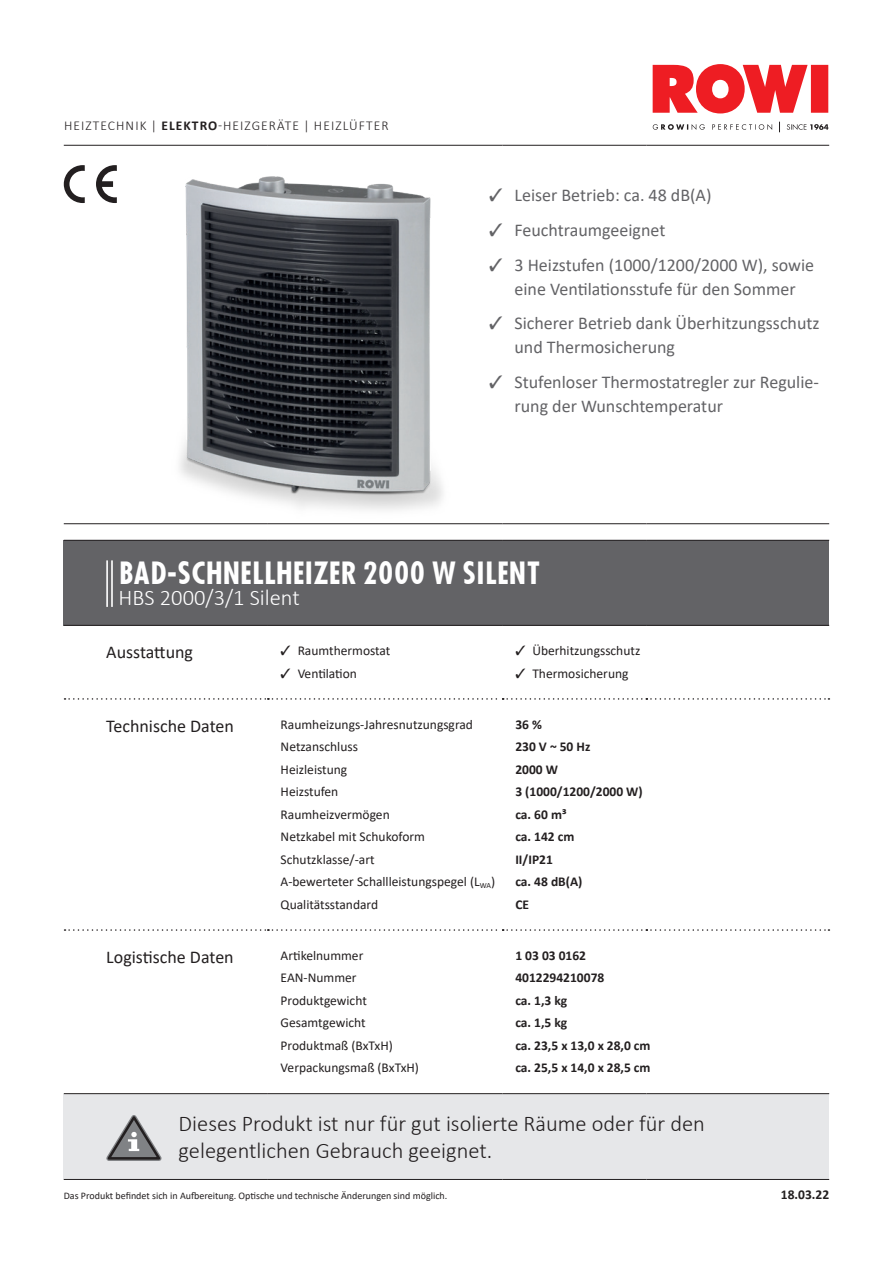
<style>
.page{position:relative;width:893px;height:1263px;background:#fff}
.page>*{position:absolute;margin:0;border:0;box-sizing:border-box;transform-origin:0 0}
.t1{font:700 30px "Futura Cond";color:#fff}
.t2{font:300 22.5px/27px "Calibri";color:#231f20}
.t3{font:300 22.5px "Calibri";color:#fff}
.t4{font:18px/34.7px "Calibri";color:#636366}
.t5{font:18px "Calibri";color:#231f20}
.t6{font:13.5px/22.5px "Calibri";color:#231f20}
.t7{font:700 13.5px/22.5px "Calibri";color:#231f20}
.t8{font:300 13.5px "Calibri";letter-spacing:.08em;color:#231f20}
.t9{font:10.05px "Calibri";color:#231f20}
.s1{font-weight:700}
</style>
<div class="page">
<div style="left:64px;top:540px;width:765px;height:85px;background:#636366"></div>
<div style="left:64px;top:1094px;width:765px;height:85px;background:#e6e7e9"></div>
<hr style="left:64px;top:145px;width:204px;height:1px;background:#231f20">
<hr style="left:268px;top:145px;width:235px;height:1px;background:#231f20">
<hr style="left:503px;top:145px;width:143px;height:1px;background:#231f20">
<hr style="left:646px;top:145px;width:183px;height:1px;background:#231f20">
<hr style="left:64px;top:523px;width:204px;height:1px;background:#231f20">
<hr style="left:268px;top:523px;width:235px;height:1px;background:#231f20">
<hr style="left:503px;top:523px;width:143px;height:1px;background:#231f20">
<hr style="left:646px;top:523px;width:183px;height:1px;background:#231f20">
<hr style="left:64px;top:540px;width:204px;height:1px;background:#231f20">
<hr style="left:268px;top:540px;width:235px;height:1px;background:#231f20">
<hr style="left:503px;top:540px;width:143px;height:1px;background:#231f20">
<hr style="left:646px;top:540px;width:183px;height:1px;background:#231f20">
<hr style="left:64px;top:1093px;width:204px;height:1px;background:#231f20">
<hr style="left:268px;top:1093px;width:235px;height:1px;background:#231f20">
<hr style="left:503px;top:1093px;width:143px;height:1px;background:#231f20">
<hr style="left:646px;top:1093px;width:183px;height:1px;background:#231f20">
<hr style="left:64px;top:1179px;width:204px;height:1px;background:#231f20">
<hr style="left:268px;top:1179px;width:235px;height:1px;background:#231f20">
<hr style="left:503px;top:1179px;width:143px;height:1px;background:#231f20">
<hr style="left:646px;top:1179px;width:183px;height:1px;background:#231f20">
<hr style="left:64px;top:625px;width:204px;height:1px;background:#231f20">
<hr style="left:268px;top:625px;width:235px;height:1px;background:#231f20">
<hr style="left:503px;top:625px;width:143px;height:1px;background:#231f20">
<hr style="left:646px;top:625px;width:183px;height:1px;background:#231f20">
<svg style="left:65px;top:698px;width:764px;height:2px"></svg>
<svg style="left:65px;top:929px;width:764px;height:2px"></svg>
<hr style="left:111px;top:560px;width:2px;height:47px;background:#fff">
<hr style="left:106px;top:560px;width:2px;height:47px;background:#fff">
<svg style="left:106px;top:1115px;width:56px;height:46px"></svg>
<img style="left:146px;top:144px;width:329px;height:397px">
<svg style="left:787px;top:124px;width:41px;height:6px"></svg>
<svg style="left:653px;top:124px;width:119px;height:6px"></svg>
<svg style="left:653px;top:64px;width:175px;height:49px"></svg>
<svg style="left:96px;top:165px;width:21px;height:38px"></svg>
<svg style="left:64px;top:165px;width:21px;height:38px"></svg>
<p class="t8" style="left:64px;top:118px;width:326px">HEIZTECHNIK | <span class="s1">ELEKTRO</span>-HEIZGERÄTE | HEIZLÜFTER</p>
<h3 class="t4" style="left:514px;top:178px;width:301px">Leiser Betrieb: ca. 48 dB(A)<br>Feuchtraumgeeignet<br>3 Heizstufen (1000/1200/2000 W), sowie</h3>
<h3 class="t4" style="left:514px;top:271px;width:307px">eine Ventilationsstufe für den Sommer<br>Sicherer Betrieb dank Überhitzungsschutz</h3>
<h3 class="t4" style="left:514px;top:329px;width:306px">und Thermosicherung<br>Stufenloser Thermostatregler zur Regulie-</h3>
<h3 class="t4" style="left:514px;top:388px;width:210px">rung der Wunschtemperatur</h3>
<h1 class="t1" style="left:119px;top:553px;width:423px">BAD-SCHNELLHEIZER 2000 W SILENT</h1>
<h2 class="t3" style="left:119px;top:584px;width:183px">HBS 2000/3/1 Silent</h2>
<h3 class="t5" style="left:106px;top:639px;width:88px">Ausstattung</h3>
<p class="t6" style="left:298px;top:639px;width:94px">Raumthermostat<br>Ventilation</p>
<p class="t6" style="left:532px;top:639px;width:109px">Überhitzungsschutz<br>Thermosicherung</p>
<h3 class="t5" style="left:106px;top:713px;width:129px">Technische Daten</h3>
<p class="t6" style="left:281px;top:713px;width:216px">Raumheizungs-Jahresnutzungsgrad<br>Netzanschluss<br>Heizleistung<br>Heizstufen<br>Raumheizvermögen<br>Netzkabel mit Schukoform<br>Schutzklasse/-art<br>A-bewerteter Schallleistungspegel (L<sub>WA</sub>)<br>Qualitätsstandard</p>
<p class="t7" style="left:515px;top:713px;width:129px">36 %<br>230 V ~ 50 Hz<br>2000 W<br>3 (1000/1200/2000 W) ca. 60 m³<br>ca. 142 cm<br>II/IP21<br>ca. 48 dB(A)<br>CE</p>
<h3 class="t5" style="left:106px;top:944px;width:129px">Logistische Daten</h3>
<p class="t6" style="left:281px;top:944px;width:140px">Artikelnummer<br>EAN-Nummer<br>Produktgewicht<br>Gesamtgewicht<br>Produktmaß (BxTxH)<br>Verpackungsmaß (BxTxH)</p>
<p class="t7" style="left:515px;top:944px;width:137px">1 03 03 0162<br>4012294210078<br>ca. 1,3 kg<br>ca. 1,5 kg<br>ca. 23,5 x 13,0 x 28,0 cm ca. 25,5 x 14,0 x 28,5 cm</p>
<h2 class="t2" style="left:179px;top:1110px;width:528px">Dieses Produkt ist nur für gut isolierte Räume oder für den gelegentlichen Gebrauch geeignet.</h2>
<p class="t9" style="left:64px;top:1189px;width:385px">Das Produkt befindet sich in Aufbereitung. Optische und technische Änderungen sind möglich.</p>
<p class="t7" style="left:781px;top:1183px;width:50px">18.03.22</p>
</div>
